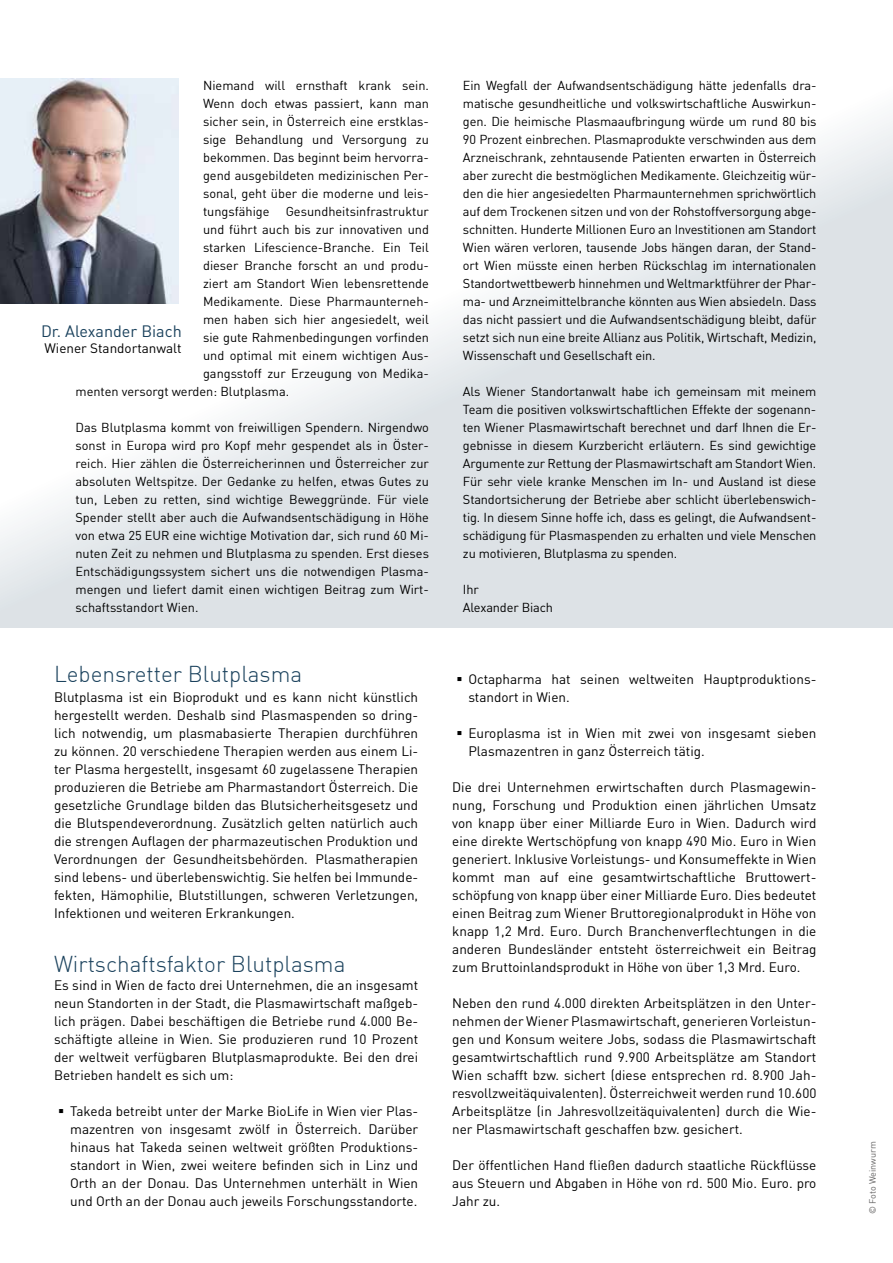
<style>
.page{position:relative;width:893px;height:1263px;background:#fff}
.page>*{position:absolute;margin:0;border:0;box-sizing:border-box;transform-origin:0 0}
.t1{font:300 22.5px "DIN";color:#1b425d}
.t2{font:16.2px "DIN";color:#1b425d}
.t3{font:13.5px/18px "DIN";color:#000;text-align:justify}
.t4{font:12.75px/18px "DIN";color:#000;text-align:justify}
.t5{font:9px "DIN";color:#646363}
</style>
<div class="page">
<svg style="left:0;top:78px;width:893px;height:550px;fill:#e5eaed"></svg>
<img style="left:0;top:79px;width:179px;height:225px">
<p class="t4" style="left:203px;top:76px;width:227px">Niemand will ernsthaft krank sein.<br>Wenn doch etwas passiert, kann man sicher sein, in Österreich eine erstklas&shy;sige Behandlung und Versorgung zu bekommen. Das beginnt beim hervorra&shy;gend ausgebildeten medizinischen Per&shy;sonal, geht über die moderne und leis&shy;tungsfähige</p>
<p class="t4" style="left:286px;top:202px;width:145px">Gesundheitsinfrastruktur</p>
<p class="t4" style="left:203px;top:220px;width:227px">und führt auch bis zur innovativen und</p>
<p class="t4" style="left:203px;top:238px;width:227px">starken Lifescience-Branche. Ein Teil</p>
<p class="t4" style="left:203px;top:256px;width:227px">dieser Branche forscht an und produ-</p>
<p class="t4" style="left:203px;top:274px;width:227px">ziert am Standort Wien lebensrettende</p>
<p class="t4" style="left:203px;top:292px;width:227px">Medikamente. Diese Pharmaunterneh-</p>
<p class="t4" style="left:203px;top:310px;width:227px">men haben sich hier angesiedelt, weil</p>
<p class="t4" style="left:203px;top:328px;width:227px">sie gute Rahmenbedingungen vorfinden</p>
<p class="t4" style="left:203px;top:346px;width:227px">und optimal mit einem wichtigen Aus-</p>
<p class="t4" style="left:203px;top:364px;width:227px">gangsstoff zur Erzeugung von Medika-</p>
<p class="t4" style="left:75px;top:382px;width:215px">menten versorgt werden: Blutplasma.</p>
<p class="t4" style="left:75px;top:418px;width:355px">Das Blutplasma kommt von freiwilligen Spendern. Nirgendwo sonst in Europa wird pro Kopf mehr gespendet als in Öster&shy;reich. Hier zählen die Österreicherinnen und Österreicher zur absoluten Weltspitze. Der Gedanke zu helfen, etwas Gutes zu tun, Leben zu retten, sind wichtige Beweggründe. Für viele Spender stellt aber auch die Aufwandsentschädigung in Höhe von etwa 25 EUR eine wichtige Motivation dar, sich rund 60 Mi&shy;nuten Zeit zu nehmen und Blutplasma zu spenden. Erst dieses Entschädigungssystem sichert uns die notwendigen Plasma&shy;mengen und liefert damit einen wichtigen Beitrag zum Wirt&shy;schaftsstandort Wien.</p>
<p class="t2" style="left:41px;top:321px;width:142px">Dr. Alexander Biach</p>
<p class="t3" style="left:44px;top:339px;width:139px">Wiener Standortanwalt</p>
<h1 class="t1" style="left:54px;top:660px;width:250px">Lebensretter Blutplasma</h1>
<p class="t3" style="left:54px;top:688px;width:366px">Blutplasma ist ein Bioprodukt und es kann nicht künstlich hergestellt werden. Deshalb sind Plasmaspenden so dring&shy;lich notwendig, um plasmabasierte Therapien durchführen zu können. 20 verschiedene Therapien werden aus einem Li&shy;ter Plasma hergestellt, insgesamt 60 zugelassene Therapien produzieren die Betriebe am Pharmastandort Österreich. Die gesetzliche Grundlage bilden das Blutsicherheitsgesetz und die Blutspendeverordnung. Zusätzlich gelten natürlich auch die strengen Auflagen der pharmazeutischen Produktion und Verordnungen der Gesundheitsbehörden. Plasmatherapien sind lebens- und überlebenswichtig. Sie helfen bei Immunde&shy;fekten, Hämophilie, Blutstillungen, schweren Verletzungen, Infektionen und weiteren Erkrankungen.</p>
<h1 class="t1" style="left:54px;top:950px;width:293px">Wirtschaftsfaktor Blutplasma</h1>
<p class="t3" style="left:54px;top:976px;width:366px">Es sind in Wien de facto drei Unternehmen, die an insgesamt neun Standorten in der Stadt, die Plasmawirtschaft maßgeb&shy;lich prägen. Dabei beschäftigen die Betriebe rund 4.000 Be&shy;schäftigte alleine in Wien. Sie produzieren rund 10 Prozent der weltweit verfügbaren Blutplasmaprodukte. Bei den drei Betrieben handelt es sich um:</p>
<p class="t3" style="left:70px;top:1102px;width:350px">Takeda betreibt unter der Marke BioLife in Wien vier Plas&shy;mazentren von insgesamt zwölf in Österreich. Darüber hinaus hat Takeda seinen weltweit größten Produktions&shy;standort in Wien, zwei weitere befinden sich in Linz und Orth an der Donau. Das Unternehmen unterhält in Wien und Orth an der Donau auch jeweils Forschungsstandorte.</p>
<p class="t4" style="left:463px;top:76px;width:355px">Ein Wegfall der Aufwandsentschädigung hätte jedenfalls dra&shy;matische gesundheitliche und volkswirtschaftliche Auswirkun&shy;gen. Die heimische Plasmaaufbringung würde um rund 80 bis 90 Prozent einbrechen. Plasmaprodukte verschwinden aus dem Arzneischrank, zehntausende Patienten erwarten in Österreich aber zurecht die bestmöglichen Medikamente. Gleichzeitig wür&shy;den die hier angesiedelten Pharmaunternehmen sprichwörtlich auf dem Trockenen sitzen und von der Rohstoffversorgung abge&shy;schnitten. Hunderte Millionen Euro an Investitionen am Standort Wien wären verloren, tausende Jobs hängen daran, der Stand&shy;ort Wien müsste einen herben Rückschlag im internationalen Standortwettbewerb hinnehmen und Weltmarktführer der Phar&shy;ma- und Arzneimittelbranche könnten aus Wien absiedeln. Dass das nicht passiert und die Aufwandsentschädigung bleibt, dafür setzt sich nun eine breite Allianz aus Politik, Wirtschaft, Medizin, Wissenschaft und Gesellschaft ein.</p>
<p class="t4" style="left:463px;top:382px;width:355px">Als Wiener Standortanwalt habe ich gemeinsam mit meinem Team die positiven volkswirtschaftlichen Effekte der sogenann&shy;ten Wiener Plasmawirtschaft berechnet und darf Ihnen die Er&shy;gebnisse in diesem Kurzbericht erläutern. Es sind gewichtige Argumente zur Rettung der Plasmawirtschaft am Standort Wien.<br>Für sehr viele kranke Menschen im In- und Ausland ist diese Standortsicherung der Betriebe aber schlicht überlebenswich&shy;tig. In diesem Sinne hoffe ich, dass es gelingt, die Aufwandsent&shy;schädigung für Plasmaspenden zu erhalten und viele Menschen zu motivieren, Blutplasma zu spenden.</p>
<p class="t4" style="left:463px;top:580px;width:92px">Ihr<br>Alexander Biach</p>
<p class="t3" style="left:468px;top:670px;width:350px">Octapharma hat seinen weltweiten Hauptproduktions&shy;standort in Wien.</p>
<p class="t3" style="left:468px;top:724px;width:350px">Europlasma ist in Wien mit zwei von insgesamt sieben<br>Plasmazentren in ganz Österreich tätig.</p>
<p class="t3" style="left:452px;top:778px;width:366px">Die drei Unternehmen erwirtschaften durch Plasmagewin&shy;nung, Forschung und Produktion einen jährlichen Umsatz von knapp über einer Milliarde Euro in Wien. Dadurch wird eine direkte Wertschöpfung von knapp 490 Mio. Euro in Wien generiert. Inklusive Vorleistungs- und Konsumeffekte in Wien kommt man auf eine gesamtwirtschaftliche Bruttowert&shy;schöpfung von knapp über einer Milliarde Euro. Dies bedeutet einen Beitrag zum Wiener Bruttoregionalprodukt in Höhe von knapp 1,2 Mrd. Euro. Durch Branchenverflechtungen in die anderen Bundesländer entsteht österreichweit ein Beitrag zum Bruttoinlandsprodukt in Höhe von über 1,3 Mrd. Euro.</p>
<p class="t3" style="left:452px;top:994px;width:366px">Neben den rund 4.000 direkten Arbeitsplätzen in den Unter&shy;nehmen der Wiener Plasmawirtschaft, generieren Vorleistun&shy;gen und Konsum weitere Jobs, sodass die Plasmawirtschaft gesamtwirtschaftlich rund 9.900 Arbeitsplätze am Standort Wien schafft bzw. sichert (diese entsprechen rd. 8.900 Jah&shy;resvollzweitäquivalenten). Österreichweit werden rund 10.600<br>Arbeitsplätze (in Jahresvollzeitäquivalenten) durch die Wie&shy;ner Plasmawirtschaft geschaffen bzw. gesichert.</p>
<p class="t3" style="left:452px;top:1156px;width:366px">Der öffentlichen Hand fließen dadurch staatliche Rückflüsse aus Steuern und Abgaben in Höhe von rd. 500 Mio. Euro. pro Jahr zu.</p>
<p class="t5" style="left:867px;top:1214px;width:74px;rotate:-90deg">© Foto Weinwurm</p>
</div>
